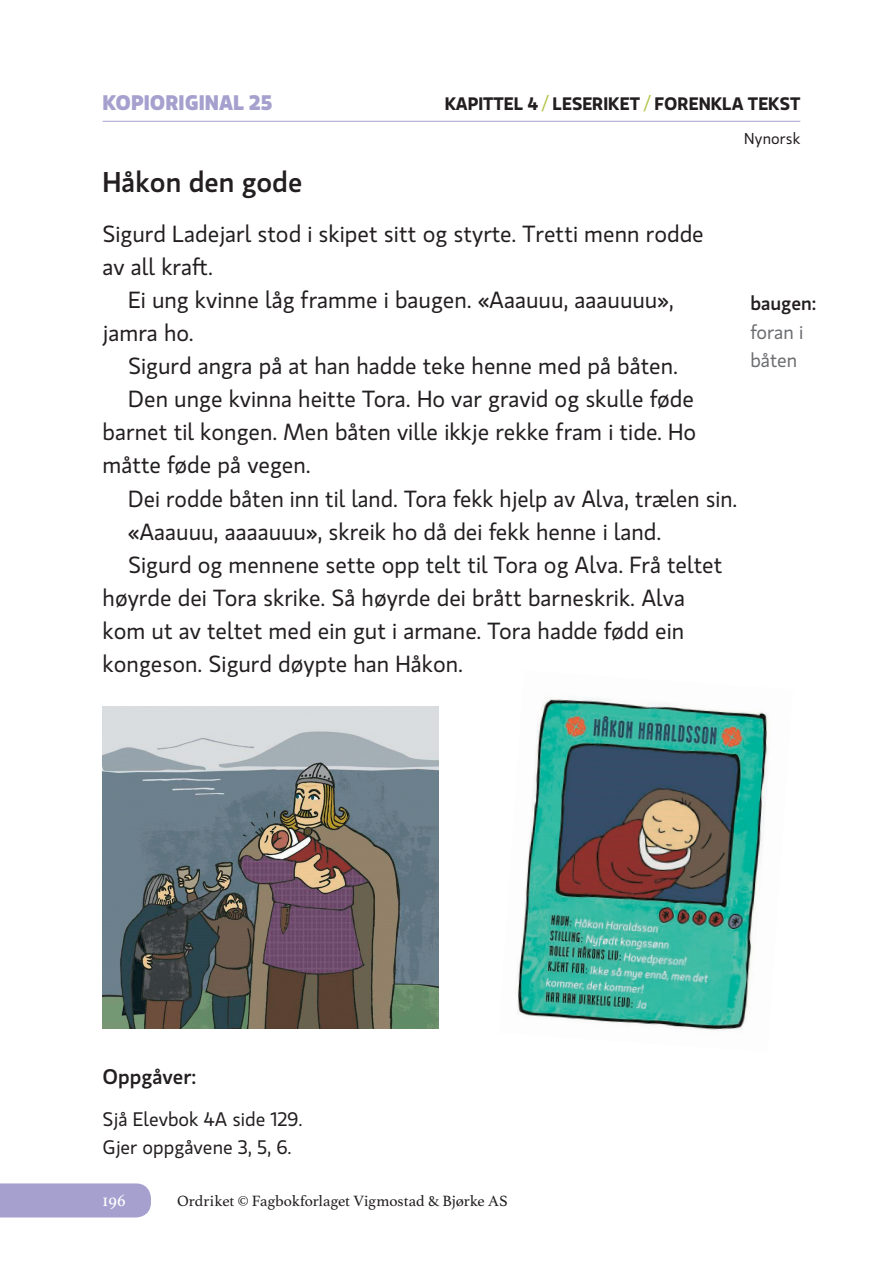
<style>
.page{position:relative;width:893px;height:1263px;background:#fff}
.page>*{position:absolute;margin:0;border:0;box-sizing:border-box;transform-origin:0 0}
.t1{font:500 28.5px "Gloriola Std";color:#231f20}
.t2{font:23.25px/33px "Gloriola Std";color:#231f20}
.t3{font:700 21px "Gloriola Std";color:#a5a0ce}
.t4{font:500 21px "Gloriola Std";color:#231f20}
.t5{font:19.5px/28.5px "Gloriola Std";color:#231f20}
.t6{font:19.5px/28.5px "Gloriola Std";color:#6c6d70}
.t7{font:500 19.5px "Gloriola Std";color:#231f20}
.t8{font:600 18px "Gloriola Std";color:#231f20}
.t9{font:18px "Athelas";color:#fff}
.t10{font:15.75px "Athelas";letter-spacing:-.005em;color:#231f20}
.t11{font:15.75px "Gloriola Std";letter-spacing:.01em;color:#231f20}
.s1{font-weight:400;color:#b1c13f}
</style>
<div class="page">
<div style="left:0;top:1183px;width:151px;height:34px;background:#a5a0ce"></div>
<hr style="left:103px;top:121px;width:697px;height:1px;background:#a5a0ce">
<img style="left:103px;top:706px;width:335px;height:322px">
<img style="left:517px;top:698px;width:253px;height:332px">
<p class="t3" style="left:103px;top:87px;width:171px">KOPIORIGINAL 25</p>
<p class="t8" style="left:445px;top:91px;width:357px">KAPITTEL 4 <span class="s1">/</span> LESERIKET <span class="s1">/</span> FORENKLA TEKST</p>
<p class="t11" style="left:744px;top:128px;width:58px">Nynorsk</p>
<p class="t1" style="left:103px;top:162px;width:201px">Håkon den gode</p>
<p class="t2" style="left:103px;top:217px;width:602px">Sigurd Ladejarl stod i skipet sitt og styrte. Tretti menn rodde av all kraft.</p>
<p class="t2" style="left:103px;top:283px;width:572px;text-indent:26px">Ei ung kvinne låg framme i baugen. «Aaauuu, aaauuuu», jamra ho.</p>
<p class="t2" style="left:128px;top:349px;width:551px">Sigurd angra på at han hadde teke henne med på båten.</p>
<p class="t2" style="left:128px;top:382px;width:567px">Den unge kvinna heitte Tora. Ho var gravid og skulle føde</p>
<p class="t2" style="left:103px;top:415px;width:595px">barnet til kongen. Men båten ville ikkje rekke fram i tide. Ho</p>
<p class="t2" style="left:103px;top:448px;width:210px">måtte føde på vegen.</p>
<p class="t2" style="left:128px;top:481px;width:610px">Dei rodde båten inn til land. Tora fekk hjelp av Alva, trælen sin.</p>
<p class="t2" style="left:128px;top:514px;width:535px">«Aaauuu, aaaauuu», skreik ho då dei fekk henne i land.</p>
<p class="t2" style="left:128px;top:547px;width:595px">Sigurd og mennene sette opp telt til Tora og Alva. Frå teltet</p>
<p class="t2" style="left:103px;top:580px;width:584px">høyrde dei Tora skrike. Så høyrde dei brått barneskrik. Alva</p>
<p class="t2" style="left:103px;top:613px;width:583px">kom ut av teltet med ein gut i armane. Tora hadde fødd ein</p>
<p class="t2" style="left:103px;top:646px;width:362px">kongeson. Sigurd døypte han Håkon.</p>
<p class="t7" style="left:750px;top:289px;width:67px">baugen:</p>
<p class="t6" style="left:750px;top:317px;width:54px">foran i båten</p>
<p class="t4" style="left:103px;top:1062px;width:95px">Oppgåver:</p>
<p class="t5" style="left:103px;top:1103px;width:202px">Sjå Elevbok 4A side 129.<br>Gjer oppgåvene 3, 5, 6.</p>
<p class="t9" style="left:103px;top:1190px;width:25px">196</p>
<p class="t10" style="left:177px;top:1191px;width:332px">Ordriket © Fagbokforlaget Vigmostad &amp; Bjørke AS</p>
</div>
